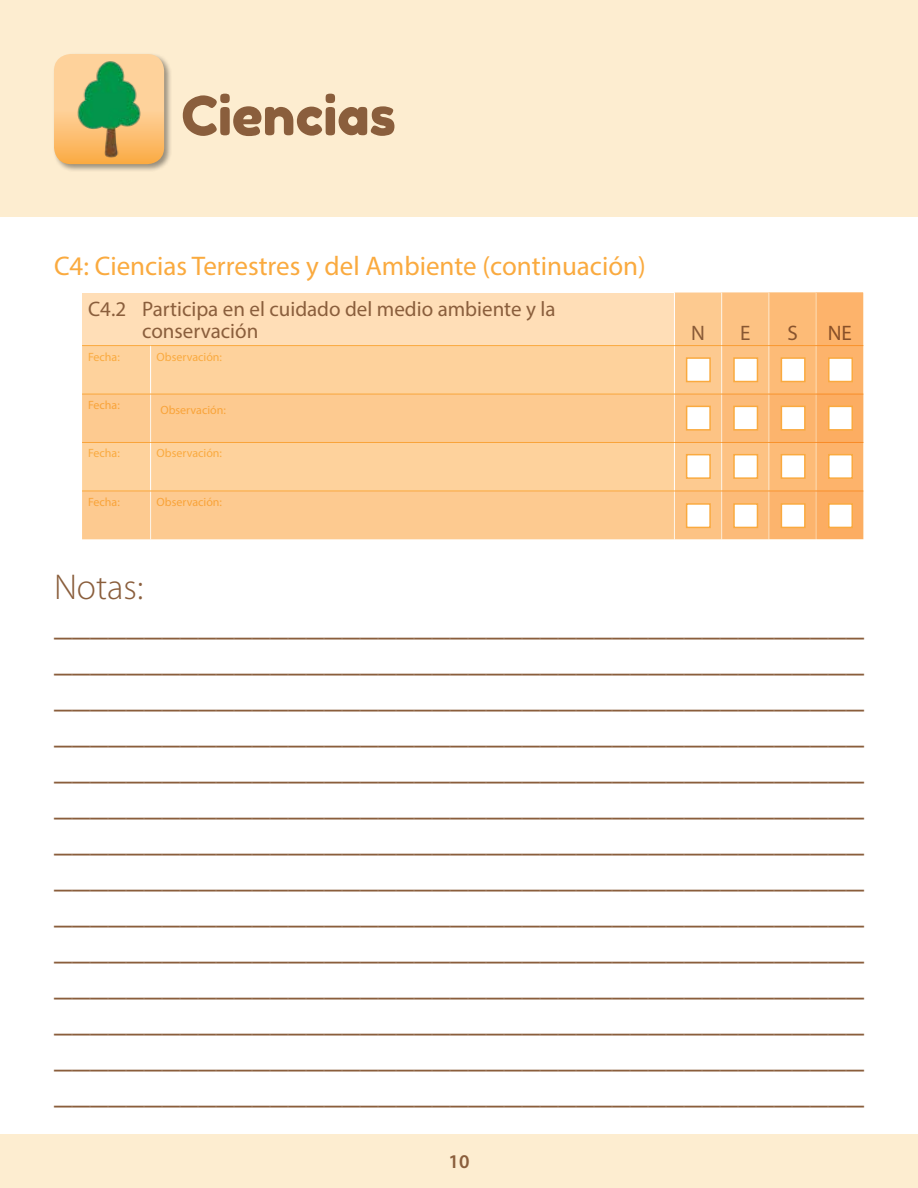
<style>
.page{position:relative;width:918px;height:1188px;background:#fff}
.page>*{position:absolute;margin:0;border:0;box-sizing:border-box;transform-origin:0 0}
.t1{font:54px "Fredoka One";color:#8a5e3c}
.t2{font:300 36px/36px "Myriad Pro";color:#8a5e3c}
.t3{font:27px "Myriad Pro";color:#faaa3f}
.t4{font:21px/21.8px "Myriad Pro";color:#8a5e3c}
.t5{font:600 19.5px "Myriad Pro";color:#8a5e3c}
.t6{font:12px "Myriad Pro";color:#faaa3f}
</style>
<div class="page">
<div style="left:0;top:0;width:918px;height:216px;background:#fdedd0"></div>
<div style="left:0;top:1134px;width:918px;height:54px;background:#fdedd0"></div>
<svg style="left:82px;top:293px;width:781px;height:246px;background:#fdcd95"></svg>
<hr style="left:674px;top:293px;width:1px;height:52px;background:#fff">
<hr style="left:721px;top:293px;width:1px;height:52px;background:#fff">
<hr style="left:769px;top:293px;width:1px;height:52px;background:#fff">
<hr style="left:816px;top:293px;width:1px;height:52px;background:#fff">
<hr style="left:150px;top:346px;width:1px;height:48px;background:#fff">
<hr style="left:674px;top:346px;width:1px;height:48px;background:#fff">
<hr style="left:721px;top:346px;width:1px;height:48px;background:#fff">
<hr style="left:769px;top:346px;width:1px;height:48px;background:#fff">
<hr style="left:816px;top:346px;width:1px;height:48px;background:#fff">
<hr style="left:150px;top:394px;width:1px;height:48px;background:#fff">
<hr style="left:674px;top:394px;width:1px;height:48px;background:#fff">
<hr style="left:721px;top:394px;width:1px;height:48px;background:#fff">
<hr style="left:769px;top:394px;width:1px;height:48px;background:#fff">
<hr style="left:816px;top:394px;width:1px;height:48px;background:#fff">
<hr style="left:150px;top:443px;width:1px;height:48px;background:#fff">
<hr style="left:674px;top:443px;width:1px;height:48px;background:#fff">
<hr style="left:721px;top:443px;width:1px;height:48px;background:#fff">
<hr style="left:769px;top:443px;width:1px;height:48px;background:#fff">
<hr style="left:816px;top:443px;width:1px;height:48px;background:#fff">
<hr style="left:150px;top:491px;width:1px;height:48px;background:#fff">
<hr style="left:674px;top:491px;width:1px;height:48px;background:#fff">
<hr style="left:721px;top:491px;width:1px;height:48px;background:#fff">
<hr style="left:769px;top:491px;width:1px;height:48px;background:#fff">
<hr style="left:816px;top:491px;width:1px;height:48px;background:#fff">
<hr style="left:82px;top:345px;width:69px;height:1px;background:#faaa3f">
<hr style="left:151px;top:345px;width:523px;height:1px;background:#faaa3f">
<hr style="left:674px;top:345px;width:48px;height:1px;background:#faaa3f">
<hr style="left:722px;top:345px;width:47px;height:1px;background:#faaa3f">
<hr style="left:769px;top:345px;width:47px;height:1px;background:#faaa3f">
<hr style="left:816px;top:345px;width:47px;height:1px;background:#faaa3f">
<hr style="left:82px;top:394px;width:69px;height:1px;background:#faaa3f">
<hr style="left:151px;top:394px;width:523px;height:1px;background:#faaa3f">
<hr style="left:674px;top:394px;width:48px;height:1px;background:#faaa3f">
<hr style="left:722px;top:394px;width:47px;height:1px;background:#faaa3f">
<hr style="left:769px;top:394px;width:47px;height:1px;background:#faaa3f">
<hr style="left:816px;top:394px;width:47px;height:1px;background:#faaa3f">
<hr style="left:82px;top:442px;width:69px;height:1px;background:#faaa3f">
<hr style="left:151px;top:442px;width:523px;height:1px;background:#faaa3f">
<hr style="left:674px;top:442px;width:48px;height:1px;background:#faaa3f">
<hr style="left:722px;top:442px;width:47px;height:1px;background:#faaa3f">
<hr style="left:769px;top:442px;width:47px;height:1px;background:#faaa3f">
<hr style="left:816px;top:442px;width:47px;height:1px;background:#faaa3f">
<hr style="left:82px;top:491px;width:69px;height:1px;background:#faaa3f">
<hr style="left:151px;top:491px;width:523px;height:1px;background:#faaa3f">
<hr style="left:674px;top:491px;width:48px;height:1px;background:#faaa3f">
<hr style="left:722px;top:491px;width:47px;height:1px;background:#faaa3f">
<hr style="left:769px;top:491px;width:47px;height:1px;background:#faaa3f">
<hr style="left:816px;top:491px;width:47px;height:1px;background:#faaa3f">
<div style="left:686px;top:357px;width:25px;height:25px;background:#fff;border:2px solid #faaa3f"></div>
<div style="left:686px;top:406px;width:25px;height:25px;background:#fff;border:2px solid #faaa3f"></div>
<div style="left:686px;top:454px;width:25px;height:25px;background:#fff;border:2px solid #faaa3f"></div>
<div style="left:686px;top:503px;width:25px;height:25px;background:#fff;border:2px solid #faaa3f"></div>
<div style="left:781px;top:357px;width:25px;height:25px;background:#fff;border:2px solid #faaa3f"></div>
<div style="left:781px;top:406px;width:25px;height:25px;background:#fff;border:2px solid #faaa3f"></div>
<div style="left:781px;top:454px;width:25px;height:25px;background:#fff;border:2px solid #faaa3f"></div>
<div style="left:781px;top:503px;width:25px;height:25px;background:#fff;border:2px solid #faaa3f"></div>
<div style="left:733px;top:357px;width:25px;height:25px;background:#fff;border:2px solid #faaa3f"></div>
<div style="left:733px;top:406px;width:25px;height:25px;background:#fff;border:2px solid #faaa3f"></div>
<div style="left:733px;top:454px;width:25px;height:25px;background:#fff;border:2px solid #faaa3f"></div>
<div style="left:733px;top:503px;width:25px;height:25px;background:#fff;border:2px solid #faaa3f"></div>
<div style="left:828px;top:357px;width:25px;height:25px;background:#fff;border:2px solid #faaa3f"></div>
<div style="left:828px;top:406px;width:25px;height:25px;background:#fff;border:2px solid #faaa3f"></div>
<div style="left:828px;top:454px;width:25px;height:25px;background:#fff;border:2px solid #faaa3f"></div>
<div style="left:828px;top:503px;width:25px;height:25px;background:#fff;border:2px solid #faaa3f"></div>
<div style="left:52px;top:52px;width:120px;height:120px;background:#000;opacity:.4"></div>
<svg style="left:54px;top:54px;width:110px;height:110px;background:#f8c583"></svg>
<img style="left:58px;top:58px;width:102px;height:102px">
<h1 class="t1" style="left:181px;top:83px;width:216px">Ciencias</h1>
<p class="t3" style="left:54px;top:249px;width:593px">C4: Ciencias Terrestres y del Ambiente (continuación)</p>
<p class="t4" style="left:142px;top:298px;width:415px;text-indent:-54px">C4.2 Participa en el cuidado del medio ambiente y la conservación</p>
<p class="t6" style="left:88px;top:349px;width:33px">Fecha:</p>
<p class="t6" style="left:157px;top:349px;width:67px">Observación:</p>
<p class="t6" style="left:88px;top:398px;width:33px">Fecha:</p>
<p class="t6" style="left:160px;top:402px;width:67px">Observación:</p>
<p class="t6" style="left:88px;top:446px;width:33px">Fecha:</p>
<p class="t6" style="left:157px;top:446px;width:67px">Observación:</p>
<p class="t6" style="left:88px;top:495px;width:33px">Fecha:</p>
<p class="t6" style="left:157px;top:495px;width:67px">Observación:</p>
<p class="t4" style="left:691px;top:321px;width:15px">N</p>
<p class="t4" style="left:740px;top:321px;width:12px">E</p>
<p class="t4" style="left:787px;top:321px;width:12px">S</p>
<p class="t4" style="left:828px;top:321px;width:26px">NE</p>
<p class="t2" style="left:54px;top:569px;width:811px">Notas: _____________________________________________ _____________________________________________ _____________________________________________ _____________________________________________ _____________________________________________ _____________________________________________ _____________________________________________ _____________________________________________ _____________________________________________ _____________________________________________ _____________________________________________ _____________________________________________ _____________________________________________ _____________________________________________</p>
<p class="t5" style="left:449px;top:1149px;width:22px">10</p>
</div>
